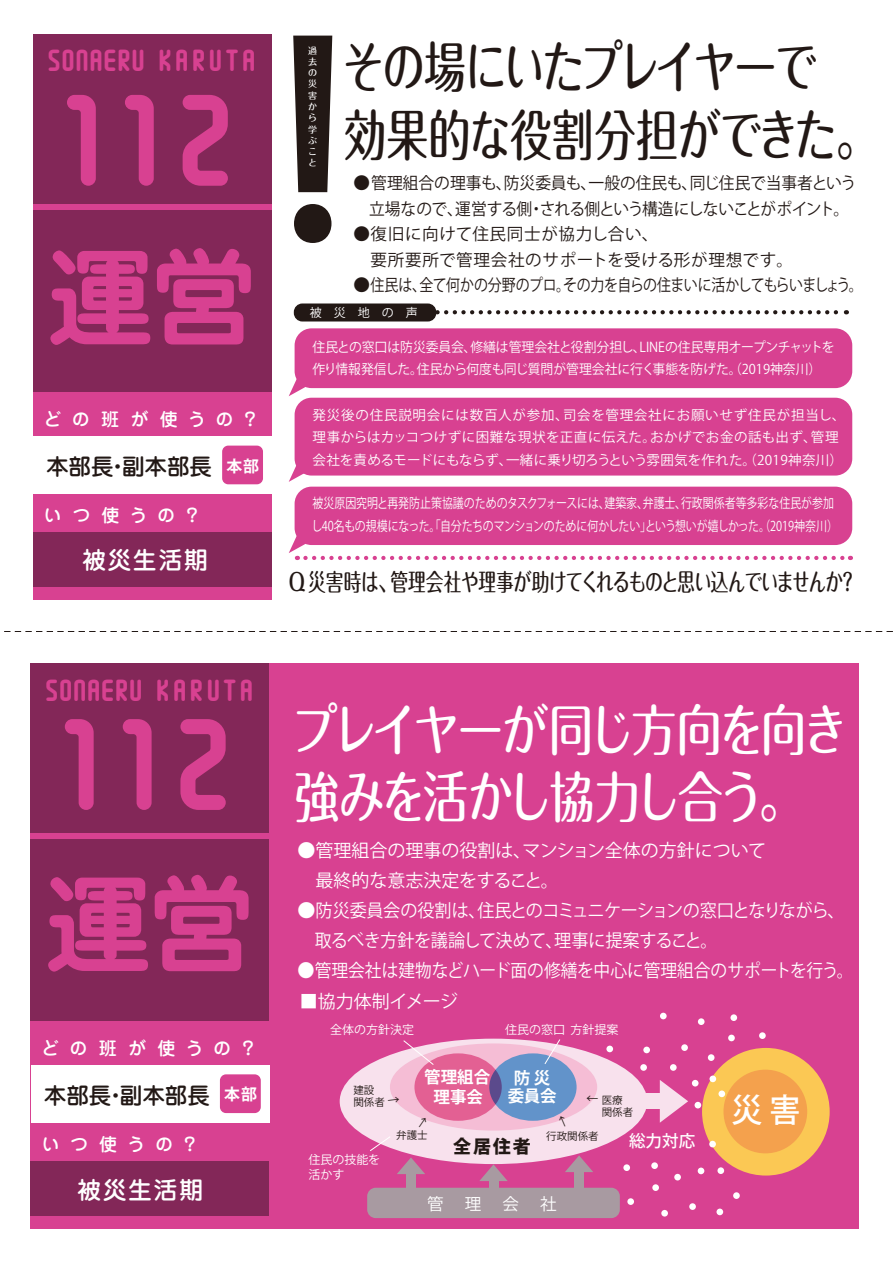
<style>
.page{position:relative;width:893px;height:1263px;background:#fff}
.page>*{position:absolute;margin:0;border:0;box-sizing:border-box;transform-origin:0 0}
.t1{font:120.15px "Tekuteku Round Al";letter-spacing:.12em;color:#d84191}
.t2{font:700 106.95px "Jun 501 Pro";color:#d84191}
.t3{font:500 55.5px/67.5px "Maru Fo Pro";letter-spacing:-.075em;color:#fff;scale:.82 1}
.t4{font:500 55.5px/68.2px "Maru Fo Pro";letter-spacing:-.04em;color:#221815;scale:.76 1}
.t5{font:500 32.55px "Koz Go Pro";color:#fff;scale:.95 1}
.t6{font:28.35px "Tekuteku Round Al";color:#d84191}
.t7{font:500 24px "Maru Fo Pro";letter-spacing:-.05em;color:#221815;scale:.88 1}
.t8{font:500 24px "Jun 34 Pro";letter-spacing:.06em;color:#fff}
.t9{font:500 22.5px "Jun 34 Pro";color:#221815}
.t10{font:18px/30px "Koz Go Pro";letter-spacing:-.01em;color:#fff}
.t11{font:18px "Koz Go Pro";letter-spacing:-.01em;color:#fff;scale:.95 1}
.t12{font:500 18px "Jun 34 Pro";letter-spacing:.6em;color:#fff}
.t13{font:500 18px "Jun 34 Pro";letter-spacing:.575em;color:#fff}
.t14{font:800 18px "Koz Go Pro";color:#221815}
.t15{font:16.65px/25.5px "Koz Go Pro";letter-spacing:-.02em;color:#221815}
.t16{font:16.65px/25.5px "Koz Go Pro";letter-spacing:.04em;color:#221815}
.t17{font:16.65px "Koz Go Pro";letter-spacing:-.035em;color:#221815}
.t18{font:700 16.5px/18px "Koz Go Pro";color:#fff;text-align:center}
.t19{font:16.5px "Koz Go Pro";color:#fff}
.t20{font:500 16.5px "Koz Go Pro";color:#fff}
.t21{font:13.5px/22.5px "Koz Go Pro";letter-spacing:.035em;color:#fff}
.t22{font:13.5px/22.5px "Koz Go Pro";color:#fff;scale:.81 1}
.t23{font:13.5px/22.5px "Koz Go Pro";color:#fff;scale:.95 1}
.t24{font:12px/15px "Koz Go Pro";color:#fff}
.t25{font:10.5px/12px "Koz Go Pro";color:#221815}
.t26{font:500 9px/11.2px "Maru Fo Pro";color:#fff;text-align:justify}
</style>
<div class="page">
<svg style="left:4px;top:631px;width:889px;height:1px"></svg>
<svg style="left:293px;top:36px;width:39px;height:207px"></svg>
<div style="left:31px;top:664px;width:828px;height:565px;background:#d84191"></div>
<div style="left:31px;top:1162px;width:238px;height:54px;background:#832758"></div>
<div style="left:31px;top:839px;width:238px;height:182px;background:#832758"></div>
<div style="left:31px;top:664px;width:238px;height:169px;background:#832758"></div>
<div style="left:33px;top:34px;width:238px;height:566px;background:#d84191"></div>
<div style="left:33px;top:436px;width:238px;height:57px;background:#fff"></div>
<div style="left:33px;top:532px;width:238px;height:54px;background:#832758"></div>
<div style="left:33px;top:210px;width:238px;height:181px;background:#832758"></div>
<div style="left:33px;top:34px;width:238px;height:170px;background:#832758"></div>
<svg style="left:437px;top:310px;width:410px;height:4px"></svg>
<div style="left:294px;top:303px;width:142px;height:18px;background:#221815;border-radius:9px"></div>
<div style="left:295px;top:487px;width:557px;height:58px;background:#d84191;border-radius:17px"></div>
<svg style="left:289px;top:534px;width:562px;height:26px"></svg>
<div style="left:295px;top:328px;width:557px;height:60px;background:#d84191;border-radius:17px"></div>
<svg style="left:289px;top:377px;width:22px;height:19px"></svg>
<div style="left:295px;top:398px;width:557px;height:77px;background:#d84191;border-radius:17px"></div>
<svg style="left:289px;top:463px;width:22px;height:19px"></svg>
<div style="left:31px;top:1065px;width:238px;height:57px;background:#fff"></div>
<div style="left:220px;top:1074px;width:41px;height:39px;background:#d84191;border-radius:6px"></div>
<div style="left:222px;top:446px;width:41px;height:38px;background:#d84191;border-radius:6px"></div>
<div style="left:599px;top:1094px;width:63px;height:15px;background:#f8e1ed"></div>
<div style="left:406px;top:1172px;width:10px;height:24px;background:#a89aa1"></div>
<svg style="left:397px;top:1157px;width:28px;height:17px"></svg>
<div style="left:574px;top:1170px;width:10px;height:24px;background:#a89aa1"></div>
<svg style="left:565px;top:1155px;width:28px;height:17px"></svg>
<div style="left:488px;top:1179px;width:10px;height:24px;background:#a89aa1"></div>
<svg style="left:479px;top:1164px;width:29px;height:17px"></svg>
<div style="left:702px;top:1048px;width:128px;height:127px;background:#fbc854;border-radius:50%"></div>
<div style="left:340px;top:1039px;width:307px;height:125px;background:#f8e1ed;border-radius:50%"></div>
<div style="left:390px;top:1043px;width:207px;height:87px;background:#f5bdd5;border-radius:50%"></div>
<div style="left:489px;top:1053px;width:88px;height:68px;background:#6293ca;border-radius:50%"></div>
<svg style="left:414px;top:1053px;width:88px;height:68px;background:#da6093"></svg>
<div style="left:723px;top:1070px;width:84px;height:83px;background:#f4a14d;border-radius:50%"></div>
<div style="left:670px;top:1064px;width:7px;height:7px;background:#fff;border-radius:50%"></div>
<div style="left:717px;top:1167px;width:7px;height:7px;background:#fff;border-radius:50%"></div>
<div style="left:698px;top:1167px;width:6px;height:7px;background:#fff;border-radius:50%"></div>
<div style="left:651px;top:1162px;width:7px;height:7px;background:#fff;border-radius:50%"></div>
<div style="left:689px;top:1203px;width:7px;height:7px;background:#fff;border-radius:50%"></div>
<div style="left:733px;top:1192px;width:7px;height:7px;background:#fff;border-radius:50%"></div>
<div style="left:716px;top:1208px;width:7px;height:7px;background:#fff;border-radius:50%"></div>
<div style="left:661px;top:1210px;width:7px;height:6px;background:#fff;border-radius:50%"></div>
<div style="left:759px;top:1032px;width:7px;height:7px;background:#fff;border-radius:50%"></div>
<div style="left:698px;top:1018px;width:6px;height:7px;background:#fff;border-radius:50%"></div>
<div style="left:730px;top:1014px;width:7px;height:7px;background:#fff;border-radius:50%"></div>
<div style="left:728px;top:1035px;width:7px;height:6px;background:#fff;border-radius:50%"></div>
<div style="left:640px;top:1064px;width:7px;height:7px;background:#fff;border-radius:50%"></div>
<div style="left:652px;top:1184px;width:7px;height:7px;background:#fff;border-radius:50%"></div>
<div style="left:623px;top:1164px;width:7px;height:7px;background:#fff;border-radius:50%"></div>
<div style="left:718px;top:1090px;width:7px;height:7px;background:#fff;border-radius:50%"></div>
<div style="left:709px;top:1075px;width:7px;height:7px;background:#fff;border-radius:50%"></div>
<div style="left:674px;top:1174px;width:7px;height:6px;background:#fff;border-radius:50%"></div>
<svg style="left:660px;top:1080px;width:38px;height:43px"></svg>
<div style="left:694px;top:1102px;width:7px;height:6px;background:#fff;border-radius:50%"></div>
<div style="left:709px;top:1141px;width:7px;height:6px;background:#fff;border-radius:50%"></div>
<div style="left:708px;top:1054px;width:6px;height:7px;background:#fff;border-radius:50%"></div>
<div style="left:681px;top:1044px;width:7px;height:7px;background:#fff;border-radius:50%"></div>
<div style="left:643px;top:1046px;width:7px;height:7px;background:#fff;border-radius:50%"></div>
<div style="left:606px;top:1045px;width:7px;height:7px;background:#fff;border-radius:50%"></div>
<div style="left:660px;top:1013px;width:7px;height:6px;background:#fff;border-radius:50%"></div>
<div style="left:367px;top:1188px;width:253px;height:30px;background:#a89aa1;border-radius:9px"></div>
<svg style="left:544px;top:1039px;width:17px;height:25px"></svg>
<svg style="left:402px;top:1040px;width:33px;height:26px"></svg>
<svg style="left:369px;top:1136px;width:21px;height:15px"></svg>
<div style="left:627px;top:1198px;width:7px;height:7px;background:#fff;border-radius:50%"></div>
<h3 class="t6" style="left:47px;top:46px;width:210px">SONAERU KARUTA</h3>
<h1 class="t1" style="left:60px;top:80px;width:177px">112</h1>
<h2 class="t2" style="left:48px;top:213px;width:211px">運営</h2>
<h3 class="t12" style="left:43px;top:405px;width:217px">どの班が使うの？</h3>
<h3 class="t9" style="left:46px;top:449px;width:215px">本部長・副本部長 <sup>本部</sup></h3>
<h3 class="t13" style="left:44px;top:501px;width:159px">いつ使うの？</h3>
<h3 class="t8" style="left:82px;top:541px;width:127px">被災生活期</h3>
<p class="t26" style="left:308px;top:44px;width:10px">過去の災害から学ぶこと</p>
<h3 class="t4" style="left:343px;top:26px;width:705px">その場にいたプレイヤーで<br>効果的な役割分担ができた。</h3>
<p class="t15" style="left:353px;top:171px;width:504px">●管理組合の理事も、防災委員も、一般の住民も、同じ住民で当事者という　立場なので、運営する側・される側という構造にしないことがポイント。</p>
<p class="t16" style="left:353px;top:222px;width:441px">●復旧に向けて住民同士が協力し合い、<br>　要所要所で管理会社のサポートを受ける形が理想です。</p>
<p class="t17" style="left:353px;top:274px;width:511px">●住民は、全て何かの分野のプロ。その力を自らの住まいに活かしてもらいましょう。</p>
<p class="t24" style="left:310px;top:305px;width:110px">被災地の声</p>
<p class="t23" style="left:313px;top:336px;width:551px">住民との窓口は防災委員会、修繕は管理会社と役割分担し、LINEの住民専用オープンチャットを作り情報発信した。住民から何度も同じ質問が管理会社に行く事態を防げた。（2019神奈川）</p>
<p class="t21" style="left:313px;top:404px;width:534px">発災後の住民説明会には数百人が参加、司会を管理会社にお願いせず住民が担当し、理事からはカッコつけずに困難な現状を正直に伝えた。おかげでお金の話も出ず、管理会社を責めるモードにもならず、一緒に乗り切ろうという雰囲気を作れた。（2019神奈川）</p>
<p class="t22" style="left:311px;top:492px;width:651px">被災原因究明と再発防止策協議のためのタスクフォースには、建築家、弁護士、行政関係者等多彩な住民が参加し40名もの規模になった。「自分たちのマンションのために何かしたい」という想いが嬉しかった。（2019神奈川）</p>
<h3 class="t7" style="left:288px;top:563px;width:647px">Q 災害時は、管理会社や理事が助けてくれるものと思い込んでいませんか？</h3>
<h3 class="t6" style="left:45px;top:676px;width:210px">SONAERU KARUTA</h3>
<h1 class="t1" style="left:57px;top:704px;width:177px">112</h1>
<h2 class="t2" style="left:45px;top:839px;width:211px">運営</h2>
<h3 class="t12" style="left:41px;top:1034px;width:217px">どの班が使うの？</h3>
<h3 class="t9" style="left:44px;top:1078px;width:215px">本部長・副本部長 <sup>本部</sup></h3>
<h3 class="t13" style="left:42px;top:1130px;width:159px">いつ使うの？</h3>
<h3 class="t8" style="left:77px;top:1171px;width:127px">被災生活期</h3>
<h3 class="t3" style="left:292px;top:689px;width:680px">プレイヤーが同じ方向を向き強みを活かし協力し合う。</h3>
<h3 class="t10" style="left:298px;top:836px;width:470px">●管理組合の理事の役割は、マンション全体の方針について　最終的な意志決定をすること。</h3>
<h3 class="t10" style="left:298px;top:896px;width:549px">●防災委員会の役割は、住民とのコミュニケーションの窓口となりながら、　取るべき方針を議論して決めて、理事に提案すること。</h3>
<h3 class="t11" style="left:298px;top:959px;width:587px">●管理会社は建物などハード面の修繕を中心に管理組合のサポートを行う。</h3>
<h3 class="t10" style="left:300px;top:987px;width:160px">■協力体制イメージ</h3>
<p class="t24" style="left:330px;top:1022px;width:85px">全体の方針決定</p>
<p class="t24" style="left:505px;top:1022px;width:115px">住民の窓口 方針提案</p>
<p class="t18" style="left:424px;top:1069px;width:67px">管理組合</p>
<p class="t18" style="left:508px;top:1070px;width:50px">防 災委員会</p>
<p class="t25" style="left:353px;top:1085px;width:33px">建設関係者</p>
<p class="t25" style="left:602px;top:1094px;width:33px">医療関係者</p>
<p class="t25" style="left:396px;top:1129px;width:33px">弁護士</p>
<p class="t18" style="left:434px;top:1089px;width:51px">理事会</p>
<h3 class="t14" style="left:453px;top:1135px;width:79px">全居住者</h3>
<p class="t25" style="left:546px;top:1130px;width:54px">行政関係者</p>
<p class="t20" style="left:629px;top:1131px;width:67px">総力対応</p>
<p class="t24" style="left:308px;top:1152px;width:73px">住民の技能を活かす</p>
<p class="t19" style="left:427px;top:1193px;width:131px">管　理　会　社</p>
<h3 class="t5" style="left:731px;top:1089px;width:74px">災 害</h3>
</div>
